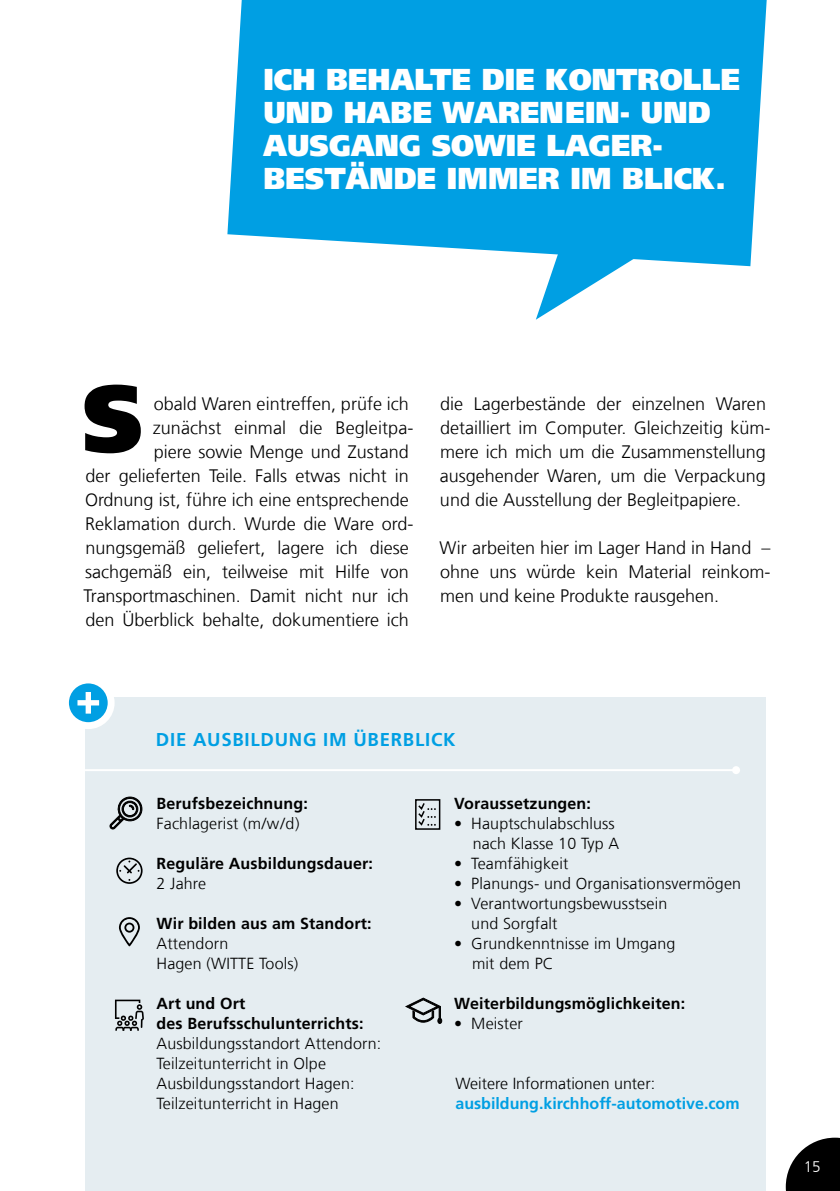
<style>
.page{position:relative;width:840px;height:1191px;background:#fff}
.page>*{position:absolute;margin:0;border:0;box-sizing:border-box;transform-origin:0 0}
.t1{font:900 30px/33px "Frutiger LT";letter-spacing:.005em;color:#fff;scale:.94 1}
.t2{font:700 18.6px "Frutiger LT Com";letter-spacing:.04em;color:#009fe3}
.t3{font:300 18px/24px "Frutiger LT Com";color:#000;text-align:right}
.t4{font:300 16px/20px "Frutiger LT Com";letter-spacing:.01em;color:#000}
.t5{font:700 16px/20px "Frutiger LT Com";letter-spacing:.01em;color:#000}
.t6{font:700 16px "Frutiger LT Com";color:#009fe3}
.t7{font:300 15.4px "Frutiger LT Com";color:#fff}
</style>
<div class="page">
<svg style="left:785px;top:1137px;width:54px;height:54px"></svg>
<svg style="left:535px;top:266px;width:87px;height:54px"></svg>
<svg style="left:227px;top:0;width:539px;height:266px;background:#14a6e5"></svg>
<div style="left:85px;top:698px;width:680px;height:493px;background:#e5edf1"></div>
<svg style="left:65px;top:680px;width:46px;height:45px"></svg>
<div style="left:62px;top:676px;width:52px;height:53px;border:7px solid #fff;border-radius:50%"></div>
<svg style="left:77px;top:692px;width:22px;height:21px"></svg>
<hr style="left:85px;top:769px;width:650px;height:2px;background:#fff">
<div style="left:731px;top:766px;width:8px;height:8px;background:#fff;border-radius:50%"></div>
<svg style="left:109px;top:797px;width:34px;height:32px"></svg>
<svg style="left:119px;top:917px;width:21px;height:29px"></svg>
<div style="left:415px;top:799px;width:25px;height:30px;border:2px solid #000"></div>
<svg style="left:416px;top:801px;width:19px;height:26px"></svg>
<svg style="left:116px;top:857px;width:26px;height:27px"></svg>
<svg style="left:405px;top:998px;width:36px;height:26px"></svg>
<svg style="left:115px;top:999px;width:29px;height:31px"></svg>
<svg style="left:84px;top:384px;width:57px;height:69px"></svg>
<h1 class="t1" style="left:263px;top:63px;width:508px">ICH BEHALTE DIE KONTROLLE<br>UND HABE WARENEIN- UND<br>AUSGANG SOWIE LAGER-<br>BESTÄNDE IMMER IM BLICK.</h1>
<p class="t3" style="left:83px;top:391px;width:331px">obald Waren eintreffen, prüfe ich<br>zunächst einmal die Begleitpa-<br>piere sowie Menge und Zustand<br>der gelieferten Teile. Falls etwas nicht in Ordnung ist, führe ich eine entsprechende Reklamation durch. Wurde die Ware ord&shy;nungsgemäß geliefert, lagere ich diese sachgemäß ein, teilweise mit Hilfe von Transportmaschinen. Damit nicht nur ich den Überblick behalte, dokumentiere ich</p>
<p class="t3" style="left:439px;top:391px;width:332px;text-align:left">die Lagerbestände der einzelnen Waren detailliert im Computer. Gleichzeitig küm&shy;mere ich mich um die Zusammenstellung ausgehender Waren, um die Verpackung und die Ausstellung der Begleitpapiere.</p>
<p class="t3" style="left:439px;top:535px;width:332px;text-align:justify">Wir arbeiten hier im Lager Hand in Hand – ohne uns würde kein Material reinkom&shy;men und keine Produkte rausgehen.</p>
<p class="t2" style="left:156px;top:728px;width:301px">DIE AUSBILDUNG IM ÜBERBLICK</p>
<p class="t5" style="left:156px;top:793px;width:153px">Berufsbezeichnung:</p>
<p class="t4" style="left:156px;top:813px;width:144px">Fachlagerist (m/w/d)</p>
<p class="t5" style="left:156px;top:853px;width:218px">Reguläre Ausbildungsdauer:</p>
<p class="t4" style="left:156px;top:873px;width:51px">2 Jahre</p>
<p class="t5" style="left:156px;top:913px;width:216px">Wir bilden aus am Standort:</p>
<p class="t4" style="left:156px;top:933px;width:143px">Attendorn<br>Hagen (WITTE Tools)</p>
<p class="t5" style="left:156px;top:993px;width:208px">Art und Ort<br>des Berufsschulunterrichts:</p>
<p class="t4" style="left:156px;top:1033px;width:226px">Ausbildungsstandort Attendorn:<br>Teilzeitunterricht in Olpe<br>Ausbildungsstandort Hagen:<br>Teilzeitunterricht in Hagen</p>
<p class="t5" style="left:454px;top:793px;width:138px">Voraussetzungen:</p>
<p class="t4" style="left:454px;top:813px;width:166px;text-align:right">• Hauptschulabschluss nach Klasse 10 Typ A</p>
<p class="t4" style="left:454px;top:853px;width:116px">• Teamfähigkeit</p>
<p class="t4" style="left:454px;top:873px;width:288px">• Planungs- und Organisationsvermögen</p>
<p class="t4" style="left:471px;top:893px;width:197px;text-indent:-17px">• Verantwortungsbewusstsein und Sorgfalt</p>
<p class="t4" style="left:472px;top:933px;width:205px;text-indent:-18px">• Grundkenntnisse im Umgang mit dem PC</p>
<p class="t5" style="left:454px;top:993px;width:232px">Weiterbildungsmöglichkeiten:</p>
<p class="t4" style="left:454px;top:1013px;width:70px">• Meister</p>
<p class="t4" style="left:455px;top:1072px;width:201px">Weitere Informationen unter:</p>
<p class="t6" style="left:455px;top:1093px;width:285px">ausbildung.kirchhoff-automotive.com</p>
<p class="t7" style="left:803px;top:1156px;width:19px">15</p>
</div>
